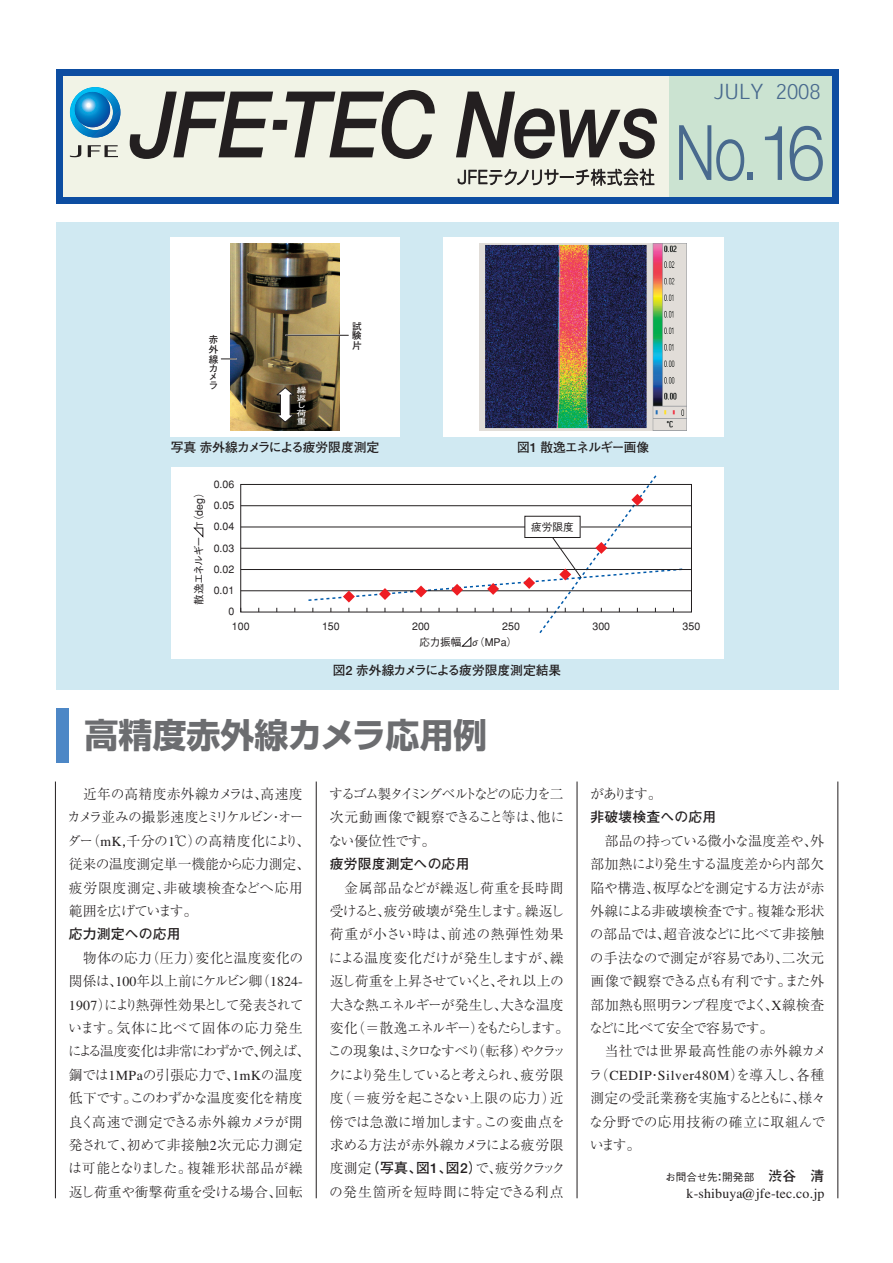
<style>
.page{position:relative;width:893px;height:1263px;background:#fff}
.page>*{position:absolute;margin:0;border:0;box-sizing:border-box;transform-origin:0 0}
.t1{font:300 76.5px "Helvetica Neue";color:#496a8e;scale:.75 1}
.t2{font:700 34.05px "Shin Go";color:#6c6d70}
.t3{font:21.3px "Helvetica Neue";color:#496a8e;scale:.95 1}
.t4{font:18px "Shin Go";letter-spacing:.02em;color:#231f20;scale:.85 1}
.t5{font:300 13.8px/23.4px "Ryumin";letter-spacing:-.015em;color:#231f20}
.t6{font:300 13.8px/23.4px "Ryumin";letter-spacing:-.045em;color:#231f20}
.t7{font:700 13.8px "Futo Go B101";letter-spacing:.015em;color:#231f20}
.t8{font:300 13.8px "Ryumin";letter-spacing:.015em;color:#231f20}
.t9{font:700 12.75px "Futo Go B101";color:#231f20}
.t10{font:700 12.75px "Futo Go B101";letter-spacing:-.055em;color:#231f20}
.t11{font:500 10.65px/21.3px "Gothic BBB";color:#231f20;text-align:right}
.t12{font:500 10.65px "Gothic BBB";letter-spacing:-.085em;color:#231f20}
.t13{font:700 9.6px/9.6px "Futo Go B101";color:#231f20;text-align:justify}
.t14{font:700 7.65px/7.6px "Futo Go B101";color:#fff;text-align:justify;scale:1.25 1}
.s1{font-size:68.85px}
.s2{font-size:8.55px}
.s3{font-family:"Futo Go B101";font-weight:700}
.s4{font-family:"Futo Go B101";font-weight:700;font-size:13.8px}
</style>
<div class="page">
<div style="left:56px;top:222px;width:782px;height:468px;background:#d0e9f2"></div>
<div style="left:56px;top:709px;width:13px;height:54px;background:#4d87c6"></div>
<hr style="left:55px;top:781px;width:1px;height:417px;background:#231f20">
<hr style="left:316px;top:781px;width:1px;height:417px;background:#231f20">
<hr style="left:577px;top:781px;width:1px;height:417px;background:#231f20">
<hr style="left:838px;top:781px;width:1px;height:417px;background:#231f20">
<div style="left:171px;top:237px;width:229px;height:200px;background:#fff"></div>
<div style="left:443px;top:237px;width:280px;height:200px;background:#fff"></div>
<img style="left:231px;top:243px;width:109px;height:188px">
<hr style="left:286px;top:334px;width:62px;height:2px;background:#fff">
<hr style="left:286px;top:335px;width:62px;height:1px;background:#231f20">
<svg style="left:221px;top:358px;width:15px;height:2px"></svg>
<img style="left:479px;top:243px;width:208px;height:188px">
<div style="left:171px;top:468px;width:552px;height:191px;background:#fff"></div>
<svg style="left:307px;top:475px;width:377px;height:158px"></svg>
<div style="left:240px;top:484px;width:452px;height:128px;border:1px solid #231f20"></div>
<hr style="left:241px;top:505px;width:450px;height:1px;background:#231f20">
<hr style="left:241px;top:527px;width:450px;height:1px;background:#231f20">
<hr style="left:241px;top:548px;width:450px;height:1px;background:#231f20">
<hr style="left:241px;top:569px;width:450px;height:1px;background:#231f20">
<hr style="left:241px;top:590px;width:450px;height:1px;background:#231f20">
<svg style="left:461px;top:637px;width:11px;height:10px"></svg>
<svg style="left:194px;top:527px;width:9px;height:11px"></svg>
<svg style="left:343px;top:591px;width:12px;height:11px"></svg>
<svg style="left:379px;top:588px;width:12px;height:12px"></svg>
<svg style="left:415px;top:585px;width:12px;height:12px"></svg>
<svg style="left:451px;top:584px;width:12px;height:12px"></svg>
<svg style="left:487px;top:583px;width:12px;height:12px"></svg>
<svg style="left:523px;top:577px;width:12px;height:12px"></svg>
<svg style="left:595px;top:542px;width:12px;height:12px"></svg>
<svg style="left:631px;top:494px;width:12px;height:12px"></svg>
<div style="left:525px;top:516px;width:55px;height:21px;background:#fff"></div>
<div style="left:525px;top:516px;width:55px;height:22px;border:1px solid #231f20"></div>
<svg style="left:552px;top:537px;width:30px;height:43px"></svg>
<svg style="left:276px;top:387px;width:19px;height:36px"></svg>
<div style="left:668px;top:69px;width:170px;height:132px;background:#cbe3d1"></div>
<div style="left:56px;top:69px;width:612px;height:132px;background:#f1f3e6"></div>
<svg style="left:458px;top:169px;width:196px;height:17px"></svg>
<svg style="left:130px;top:90px;width:305px;height:69px"></svg>
<svg style="left:456px;top:92px;width:201px;height:67px"></svg>
<svg style="left:70px;top:145px;width:11px;height:12px"></svg>
<svg style="left:88px;top:145px;width:30px;height:12px"></svg>
<svg style="left:70px;top:87px;width:51px;height:51px"></svg>
<svg style="left:75px;top:92px;width:35px;height:35px"></svg>
<div style="left:56px;top:69px;width:782px;height:7px;background:#0d4da1"></div>
<div style="left:56px;top:198px;width:782px;height:6px;background:#0d4da1"></div>
<div style="left:56px;top:70px;width:6px;height:134px;background:#0d4da1"></div>
<div style="left:832px;top:70px;width:6px;height:134px;background:#0d4da1"></div>
<h3 class="t4" style="left:457px;top:171px;width:234px">JFEテクノリサーチ株式会社</h3>
<h3 class="t3" style="left:714px;top:84px;width:114px">JULY 2008</h3>
<h1 class="t1" style="left:675px;top:125px;width:202px">No<span class="s1">.</span>16</h1>
<p class="t13" style="left:209px;top:336px;width:11px">赤外線カ</p>
<p class="t13" style="left:209px;top:374px;width:11px;line-height:8.6px">メラ</p>
<p class="t14" style="left:297px;top:387px;width:9px">繰返し荷重</p>
<p class="t13" style="left:352px;top:322px;width:11px">試験片</p>
<p class="t9" style="left:171px;top:442px;width:210px">写真 赤外線カメラによる疲労限度測定</p>
<p class="t10" style="left:517px;top:442px;width:134px">図1 散逸エネルギー画像</p>
<p class="t12" style="left:195px;top:605px;width:119px;rotate:-90deg">散逸エネルギー　<span class="s2">T</span>（deg）</p>
<p class="t11" style="left:214px;top:475px;width:22px">0.06<br>0.05<br>0.04<br>0.03<br>0.02<br>0.01<br>0</p>
<p class="t11" style="left:232px;top:616px;width:19px">100</p>
<p class="t11" style="left:322px;top:616px;width:19px">150</p>
<p class="t11" style="left:412px;top:616px;width:19px">200</p>
<p class="t11" style="left:531px;top:518px;width:44px">疲労限度</p>
<p class="t11" style="left:420px;top:618px;width:102px;line-height:16.8px">250<br>応力振幅　σ（MPa）</p>
<p class="t11" style="left:592px;top:616px;width:19px">300</p>
<p class="t11" style="left:683px;top:616px;width:19px">350</p>
<p class="t9" style="left:333px;top:665px;width:230px">図2 赤外線カメラによる疲労限度測定結果</p>
<h2 class="t2" style="left:84px;top:722px;width:405px">高精度赤外線カメラ応用例</h2>
<p class="t5" style="left:67px;top:784px;width:244px">　近年の高精度赤外線カメラは、高速度カメラ並みの撮影速度とミリケルビン・オーダー（mK，千分の1℃）の高精度化により、従来の温度測定単一機能から応力測定、疲労限度測定、非破壊検査などへ応用範囲を広げています。</p>
<p class="t7" style="left:69px;top:929px;width:113px">応力測定への応用</p>
<p class="t5" style="left:68px;top:948px;width:244px">　物体の応力（圧力）変化と温度変化の関係は、100年以上前にケルビン卿（1824-<br>1907）により熱弾性効果として発表されています。気体に比べて固体の応力発生による温度変化は非常にわずかで、例えば、鋼では1MPaの引張応力で、1mKの温度低下です。このわずかな温度変化を精度良く高速で測定できる赤外線カメラが開発されて、初めて非接触2次元応力測定は可能となりました。複雑形状部品が繰返し荷重や衝撃荷重を受ける場合、回転</p>
<p class="t5" style="left:328px;top:784px;width:237px;text-align:justify">するゴム製タイミングベルトなどの応力を二次元動画像で観察できること等は、他にない優位性です。</p>
<p class="t7" style="left:330px;top:859px;width:141px">疲労限度測定への応用</p>
<p class="t6" style="left:328px;top:878px;width:243px">　金属部品などが繰返し荷重を長時間受けると、疲労破壊が発生します。繰返し荷重が小さい時は、前述の熱弾性効果による温度変化だけが発生しますが、繰返し荷重を上昇させていくと、それ以上の大きな熱エネルギーが発生し、大きな温度変化（＝散逸エネルギー）をもたらします。この現象は、ミクロなすべり（転移）やクラックにより発生していると考えられ、疲労限度（＝疲労を起こさない上限の応力）近傍では急激に増加します。この変曲点を求める方法が赤外線カメラによる疲労限度測定<span class="s3">（写真、図1、図2）</span>で、疲労クラックの発生箇所を短時間に特定できる利点</p>
<p class="t5" style="left:590px;top:784px;width:73px">があります。</p>
<p class="t7" style="left:590px;top:812px;width:127px">非破壊検査への応用</p>
<p class="t5" style="left:589px;top:831px;width:239px">　部品の持っている微小な温度差や、外部加熱により発生する温度差から内部欠陥や構造、板厚などを測定する方法が赤外線による非破壊検査です。複雑な形状の部品では、超音波などに比べて非接触の手法なので測定が容易であり、二次元画像で観察できる点も有利です。また外部加熱も照明ランプ程度でよく、X線検査などに比べて安全で容易です。<br>　当社では世界最高性能の赤外線カメラ（CEDIP・Silver480M）を導入し、各種測定の受託業務を実施するとともに、様々な分野での応用技術の確立に取組んでいます。</p>
<p class="t11" style="left:665px;top:1168px;width:161px">お問合せ先：開発部<span class="s4">　渋谷　清</span></p>
<p class="t8" style="left:687px;top:1188px;width:139px">k-shibuya@jfe-tec.co.jp</p>
</div>
